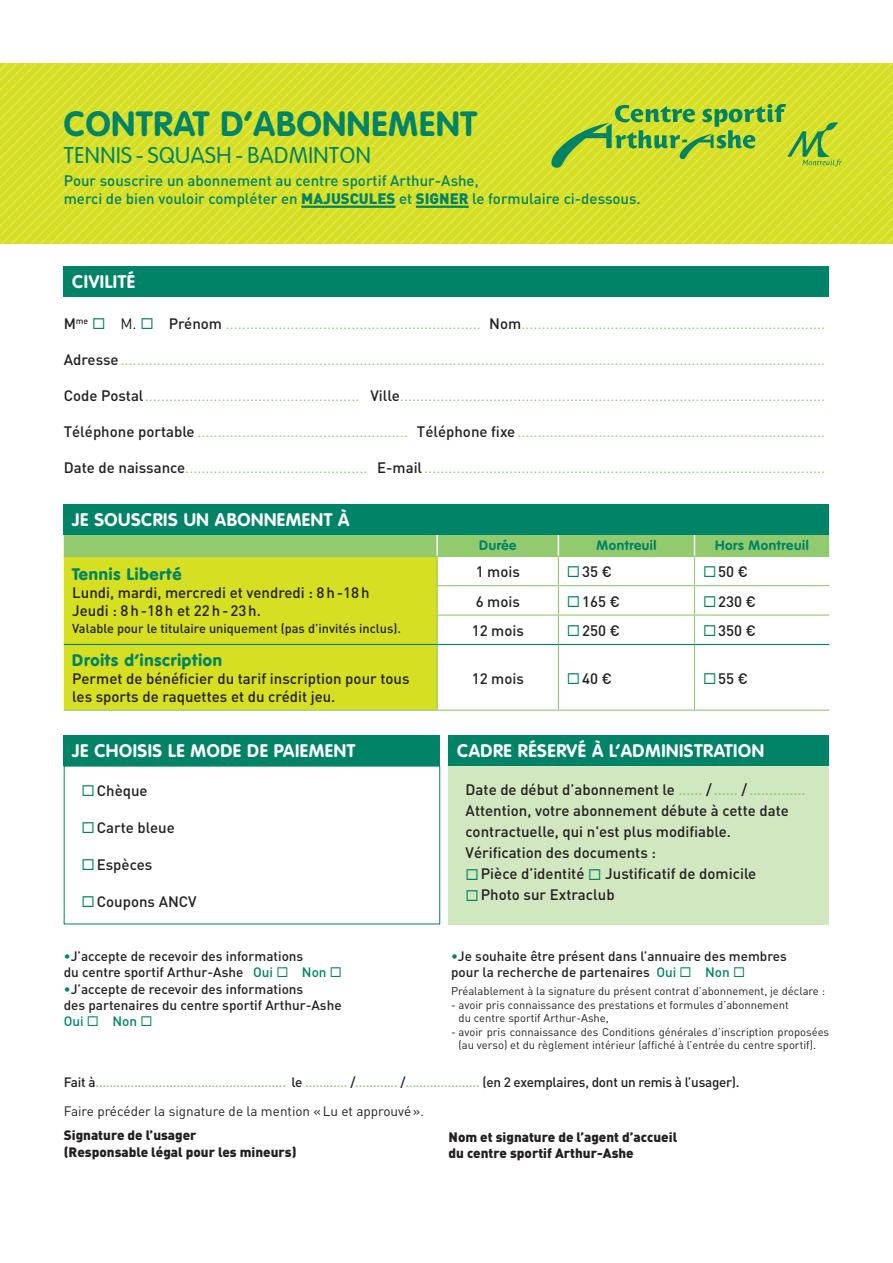
<style>
.page{position:relative;width:893px;height:1263px;background:#fff}
.page>*{position:absolute;margin:0;border:0;box-sizing:border-box;transform-origin:0 0}
.t1{font:700 34.5px "VAG Rounded Std";letter-spacing:.025em;color:#008366}
.t2{font:300 22.5px "VAG Rounded Std";letter-spacing:.025em;color:#008366}
.t3{font:700 18px "VAG Rounded Std";letter-spacing:.03em;color:#fff}
.t4{font:900 16.5px "VAG Rounded Std";letter-spacing:.05em;color:#008366}
.t5{font:15px "DIN";color:#91cb6e}
.t6{font:500 15px/21px "DIN";color:#231f20}
.t7{font:500 15px/18px "DIN";color:#008366}
.t8{font:500 13.5px/16.2px "DIN";color:#231f20}
.t9{font:13.5px/29px "DIN";color:#231f20}
.t10{font:900 13.5px/16.2px "DIN";color:#231f20}
.t11{font:700 13.5px "VAG Rounded Std";letter-spacing:.04em;color:#008366}
.t12{font:500 12.75px "DIN";color:#231f20}
.t13{font:11.25px/13.5px "DIN";color:#231f20}
.s1{font-weight:900}
.s2{font-weight:500;color:#231f20}
.s3{color:#008366}
.s4{color:#231f20}
.s5{color:#91cb6e}
.s6{font-weight:500}
.s7{font-weight:500;color:#91cb6e}
</style>
<div class="page">
<div style="left:449px;top:766px;width:380px;height:158px;background:#d1e7c0"></div>
<div style="left:64px;top:645px;width:373px;height:65px;background:#d6df21"></div>
<svg style="left:64px;top:534px;width:765px;height:110px"></svg>
<hr style="left:437px;top:645px;width:1px;height:65px;background:#91cb6e">
<hr style="left:558px;top:645px;width:1px;height:65px;background:#91cb6e">
<hr style="left:694px;top:645px;width:1px;height:65px;background:#91cb6e">
<hr style="left:64px;top:710px;width:373px;height:1px;background:#91cb6e">
<hr style="left:437px;top:710px;width:121px;height:1px;background:#91cb6e">
<hr style="left:558px;top:710px;width:136px;height:1px;background:#91cb6e">
<hr style="left:694px;top:710px;width:135px;height:1px;background:#91cb6e">
<hr style="left:64px;top:644px;width:373px;height:1px;background:#008366">
<hr style="left:437px;top:644px;width:121px;height:1px;background:#008366">
<hr style="left:558px;top:644px;width:136px;height:1px;background:#008366">
<hr style="left:694px;top:644px;width:135px;height:1px;background:#008366">
<svg style="left:0;top:64px;width:893px;height:180px;background:#d2de2d"></svg>
<div style="left:64px;top:735px;width:376px;height:31px;background:#008366"></div>
<div style="left:449px;top:735px;width:380px;height:31px;background:#008366"></div>
<div style="left:64px;top:504px;width:765px;height:30px;background:#008366"></div>
<div style="left:64px;top:266px;width:765px;height:31px;background:#008366"></div>
<h1 class="t1" style="left:64px;top:104px;width:415px">CONTRAT D’ABONNEMENT</h1>
<h2 class="t2" style="left:64px;top:143px;width:308px">TENNIS - SQUASH - BADMINTON</h2>
<p class="t7" style="left:64px;top:171px;width:578px">Pour souscrire un abonnement au centre sportif Arthur-Ashe,<br>merci de bien vouloir compléter en <span class="s1">MAJUSCULES</span> et <span class="s1">SIGNER</span> le formulaire ci-dessous.</p>
<p class="t3" style="left:72px;top:271px;width:65px">CIVILITÉ</p>
<p class="t5" style="left:64px;top:315px;width:763px"><span class="s2">M</span><sup>me</sup> <span class="s3">◻</span> <span class="s4">M.</span> <span class="s3">◻</span> <span class="s2">Prénom</span> ............................................................... <span class="s2">Nom</span>...........................................................................</p>
<p class="t5" style="left:64px;top:350px;width:763px"><span class="s2">Adresse</span>..............................................................................................................................................................................</p>
<p class="t5" style="left:64px;top:386px;width:763px"><span class="s2">Code Postal</span>..................................................... <span class="s2">Ville</span>.........................................................................................................</p>
<p class="t5" style="left:64px;top:422px;width:763px"><span class="s2">Téléphone portable</span> .................................................... <span class="s2">Téléphone fixe</span> ............................................................................</p>
<p class="t5" style="left:64px;top:458px;width:763px"><span class="s2">Date de naissance</span>............................................. <span class="s2">E-mail</span>...................................................................................................</p>
<p class="t3" style="left:72px;top:509px;width:279px">JE SOUSCRIS UN ABONNEMENT À</p>
<p class="t4" style="left:72px;top:564px;width:111px">Tennis Liberté</p>
<p class="t6" style="left:72px;top:583px;width:299px;line-height:18px">Lundi, mardi, mercredi et vendredi : 8h-18h<br>Jeudi : 8h-18h et 22h-23h.</p>
<p class="t12" style="left:72px;top:621px;width:330px">Valable pour le titulaire uniquement (pas d’invités inclus).</p>
<p class="t11" style="left:479px;top:538px;width:39px">Durée</p>
<p class="t11" style="left:596px;top:538px;width:62px">Montreuil</p>
<p class="t11" style="left:715px;top:538px;width:95px">Hors Montreuil</p>
<p class="t6" style="left:476px;top:561px;width:46px">1 mois</p>
<p class="t6" style="left:567px;top:561px;width:47px"><span class="s3">◻</span>35 €</p>
<p class="t6" style="left:703px;top:561px;width:47px"><span class="s3">◻</span>50 €</p>
<p class="t6" style="left:476px;top:590px;width:46px">6 mois</p>
<p class="t6" style="left:567px;top:590px;width:55px"><span class="s3">◻</span>165 €</p>
<p class="t6" style="left:703px;top:590px;width:55px"><span class="s3">◻</span>230 €</p>
<p class="t6" style="left:472px;top:619px;width:54px">12 mois</p>
<p class="t6" style="left:567px;top:619px;width:55px"><span class="s3">◻</span>250 €</p>
<p class="t6" style="left:703px;top:619px;width:55px"><span class="s3">◻</span>350 €</p>
<p class="t4" style="left:72px;top:650px;width:151px">Droits d’inscription</p>
<p class="t6" style="left:72px;top:669px;width:339px;line-height:18px">Permet de bénéficier du tarif inscription pour tous les sports de raquettes et du crédit jeu.</p>
<p class="t6" style="left:472px;top:667px;width:54px">12 mois</p>
<p class="t6" style="left:567px;top:667px;width:47px"><span class="s3">◻</span>40 €</p>
<p class="t6" style="left:703px;top:667px;width:47px"><span class="s3">◻</span>55 €</p>
<p class="t3" style="left:72px;top:740px;width:285px">JE CHOISIS LE MODE DE PAIEMENT</p>
<p class="t3" style="left:457px;top:740px;width:308px">CADRE RÉSERVÉ À L’ADMINISTRATION</p>
<p class="t6" style="left:82px;top:779px;width:68px"><span class="s3">◻</span>Chèque</p>
<p class="t6" style="left:82px;top:816px;width:95px"><span class="s3">◻</span>Carte bleue</p>
<p class="t6" style="left:82px;top:853px;width:72px"><span class="s3">◻</span>Espèces</p>
<p class="t6" style="left:82px;top:890px;width:117px"><span class="s3">◻</span>Coupons ANCV</p>
<p class="t6" style="left:466px;top:779px;width:341px">Date de début d’abonnement le <span class="s5">……</span> /<span class="s5">……</span> /<span class="s5">……..…… </span>Attention, votre abonnement débute à cette date contractuelle, qui n'est plus modifiable.<br>Vérification des documents :</p>
<p class="t6" style="left:466px;top:863px;width:292px"><span class="s3">◻</span>Pièce d’identité <span class="s3">◻</span> Justificatif de domicile</p>
<p class="t6" style="left:466px;top:884px;width:151px"><span class="s3">◻</span>Photo sur Extraclub</p>
<p class="t8" style="left:451px;top:948px;width:337px"><span class="s3">•</span>Je souhaite être présent dans l’annuaire des membres pour la recherche de partenaires <span class="s3">Oui</span> <span class="s3">◻ Non</span> <span class="s3">◻</span></p>
<p class="t13" style="left:451px;top:984px;width:376px">Préalablement à la signature du présent contrat d’abonnement, je déclare :</p>
<p class="t13" style="left:459px;top:998px;width:332px;text-indent:-8px">- avoir pris connaissance des prestations et formules d’abonnement du centre sportif Arthur-Ashe,</p>
<p class="t13" style="left:451px;top:1025px;width:380px;text-align:center">- avoir pris connaissance des Conditions générales d’inscription proposées (au verso) et du règlement intérieur (affiché à l’entrée du centre sportif).</p>
<p class="t9" style="left:64px;top:1067px;width:677px"><span class="s6">Fait à</span><span class="s7">………………………………………………</span> <span class="s6">le</span> <span class="s7">…………</span> <span class="s6">/</span><span class="s7">…………</span> <span class="s6">/</span><span class="s7">…………………</span> <span class="s6">(en 2 exemplaires, dont un remis à l’usager).<br></span>Faire précéder la signature de la mention «Lu et approuvé».</p>
<p class="t10" style="left:64px;top:1126px;width:234px">Signature de l’usager<br>(Responsable légal pour les mineurs)</p>
<p class="t8" style="left:64px;top:948px;width:280px"><span class="s3">•</span>J’accepte de recevoir des informations<br>du centre sportif Arthur-Ashe <span class="s3">Oui</span> <span class="s3">◻ Non</span> <span class="s3">◻</span></p>
<p class="t8" style="left:64px;top:980px;width:279px"><span class="s3">•</span>J’accepte de recevoir des informations<br>des partenaires du centre sportif Arthur-Ashe<br><span class="s3">Oui</span> <span class="s3">◻ Non</span> <span class="s3">◻</span></p>
<p class="t10" style="left:449px;top:1128px;width:230px">Nom et signature de l’agent d’accueil du centre sportif Arthur-Ashe</p>
</div>
